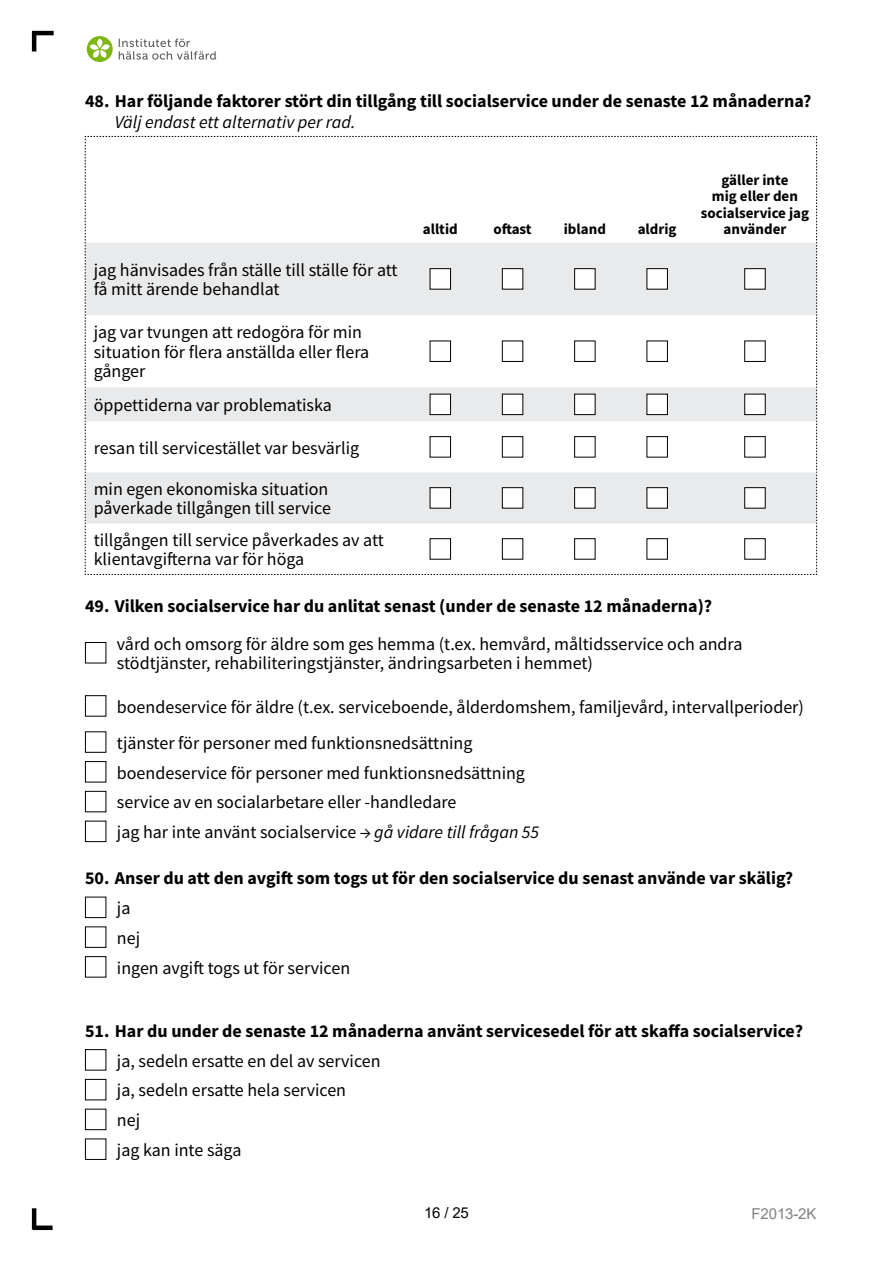
<style>
.page{position:relative;width:893px;height:1263px;background:#fff}
.page>*{position:absolute;margin:0;border:0;box-sizing:border-box;transform-origin:0 0}
.t1{font:18px/29.7px "Source Sans Pro";color:#000}
.t2{font:700 18px "Source Sans Pro";color:#000}
.t3{font:italic 18px "Source Sans Pro";color:#000}
.t4{font:700 15px/16.5px "Source Sans Pro";color:#000;text-align:center}
.t5{font:15px "Arial";letter-spacing:-.01em;color:#818084}
.t6{font:15px "Arial";color:#000}
.s1{font-style:italic}
</style>
<div class="page">
<hr style="left:32px;top:1208px;width:4px;height:21px;background:#000">
<div style="left:33px;top:1225px;width:20px;height:5px;background:#000"></div>
<hr style="left:32px;top:31px;width:22px;height:4px;background:#000">
<hr style="left:32px;top:32px;width:4px;height:20px;background:#000">
<svg style="left:87px;top:36px;width:26px;height:26px"></svg>
<svg style="left:90px;top:39px;width:20px;height:19px"></svg>
<svg style="left:119px;top:39px;width:97px;height:21px"></svg>
<svg style="left:85px;top:136px;width:732px;height:439px"></svg>
<div style="left:430px;top:269px;width:21px;height:20px;background:#fff"></div>
<div style="left:430px;top:268px;width:21px;height:22px;border:1px solid #000"></div>
<div style="left:502px;top:269px;width:21px;height:20px;background:#fff"></div>
<div style="left:502px;top:268px;width:21px;height:22px;border:1px solid #000"></div>
<div style="left:575px;top:269px;width:20px;height:20px;background:#fff"></div>
<div style="left:574px;top:268px;width:21px;height:22px;border:1px solid #000"></div>
<div style="left:647px;top:269px;width:20px;height:20px;background:#fff"></div>
<div style="left:646px;top:268px;width:22px;height:22px;border:1px solid #000"></div>
<div style="left:745px;top:269px;width:20px;height:20px;background:#fff"></div>
<div style="left:744px;top:268px;width:22px;height:22px;border:1px solid #000"></div>
<div style="left:430px;top:341px;width:21px;height:20px;background:#fff"></div>
<div style="left:430px;top:341px;width:21px;height:21px;border:1px solid #000"></div>
<div style="left:502px;top:341px;width:21px;height:20px;background:#fff"></div>
<div style="left:502px;top:341px;width:21px;height:21px;border:1px solid #000"></div>
<div style="left:575px;top:341px;width:20px;height:20px;background:#fff"></div>
<div style="left:574px;top:341px;width:21px;height:21px;border:1px solid #000"></div>
<div style="left:647px;top:341px;width:20px;height:20px;background:#fff"></div>
<div style="left:646px;top:341px;width:22px;height:21px;border:1px solid #000"></div>
<div style="left:745px;top:341px;width:20px;height:20px;background:#fff"></div>
<div style="left:744px;top:341px;width:22px;height:21px;border:1px solid #000"></div>
<div style="left:430px;top:394px;width:21px;height:21px;background:#fff"></div>
<div style="left:430px;top:394px;width:21px;height:21px;border:1px solid #000"></div>
<div style="left:502px;top:394px;width:21px;height:21px;background:#fff"></div>
<div style="left:502px;top:394px;width:21px;height:21px;border:1px solid #000"></div>
<div style="left:575px;top:394px;width:20px;height:21px;background:#fff"></div>
<div style="left:574px;top:394px;width:21px;height:21px;border:1px solid #000"></div>
<div style="left:647px;top:394px;width:20px;height:21px;background:#fff"></div>
<div style="left:646px;top:394px;width:22px;height:21px;border:1px solid #000"></div>
<div style="left:745px;top:394px;width:20px;height:21px;background:#fff"></div>
<div style="left:744px;top:394px;width:22px;height:21px;border:1px solid #000"></div>
<div style="left:430px;top:437px;width:21px;height:20px;background:#fff"></div>
<div style="left:430px;top:436px;width:21px;height:21px;border:1px solid #000"></div>
<div style="left:502px;top:437px;width:21px;height:20px;background:#fff"></div>
<div style="left:502px;top:436px;width:21px;height:21px;border:1px solid #000"></div>
<div style="left:575px;top:437px;width:20px;height:20px;background:#fff"></div>
<div style="left:574px;top:436px;width:21px;height:21px;border:1px solid #000"></div>
<div style="left:647px;top:437px;width:20px;height:20px;background:#fff"></div>
<div style="left:646px;top:436px;width:22px;height:21px;border:1px solid #000"></div>
<div style="left:745px;top:437px;width:20px;height:20px;background:#fff"></div>
<div style="left:744px;top:436px;width:22px;height:21px;border:1px solid #000"></div>
<div style="left:430px;top:488px;width:21px;height:20px;background:#fff"></div>
<div style="left:430px;top:487px;width:21px;height:21px;border:1px solid #000"></div>
<div style="left:502px;top:488px;width:21px;height:20px;background:#fff"></div>
<div style="left:502px;top:487px;width:21px;height:21px;border:1px solid #000"></div>
<div style="left:575px;top:488px;width:20px;height:20px;background:#fff"></div>
<div style="left:574px;top:487px;width:21px;height:21px;border:1px solid #000"></div>
<div style="left:647px;top:488px;width:20px;height:20px;background:#fff"></div>
<div style="left:646px;top:487px;width:22px;height:21px;border:1px solid #000"></div>
<div style="left:745px;top:488px;width:20px;height:20px;background:#fff"></div>
<div style="left:744px;top:487px;width:22px;height:21px;border:1px solid #000"></div>
<div style="left:430px;top:539px;width:21px;height:20px;background:#fff"></div>
<div style="left:430px;top:538px;width:21px;height:22px;border:1px solid #000"></div>
<div style="left:502px;top:539px;width:21px;height:20px;background:#fff"></div>
<div style="left:502px;top:538px;width:21px;height:22px;border:1px solid #000"></div>
<div style="left:575px;top:539px;width:20px;height:20px;background:#fff"></div>
<div style="left:574px;top:538px;width:21px;height:22px;border:1px solid #000"></div>
<div style="left:647px;top:539px;width:20px;height:20px;background:#fff"></div>
<div style="left:646px;top:538px;width:22px;height:22px;border:1px solid #000"></div>
<div style="left:745px;top:539px;width:20px;height:20px;background:#fff"></div>
<div style="left:744px;top:538px;width:22px;height:22px;border:1px solid #000"></div>
<div style="left:85px;top:642px;width:21px;height:21px;border:1px solid #000"></div>
<div style="left:85px;top:695px;width:21px;height:21px;border:1px solid #000"></div>
<div style="left:85px;top:731px;width:21px;height:22px;border:1px solid #000"></div>
<div style="left:85px;top:761px;width:21px;height:21px;border:1px solid #000"></div>
<div style="left:85px;top:791px;width:21px;height:21px;border:1px solid #000"></div>
<div style="left:85px;top:821px;width:21px;height:21px;border:1px solid #000"></div>
<div style="left:85px;top:897px;width:21px;height:21px;border:1px solid #000"></div>
<div style="left:85px;top:926px;width:21px;height:22px;border:1px solid #000"></div>
<div style="left:85px;top:956px;width:21px;height:21px;border:1px solid #000"></div>
<div style="left:85px;top:1049px;width:21px;height:21px;border:1px solid #000"></div>
<div style="left:85px;top:1079px;width:21px;height:21px;border:1px solid #000"></div>
<div style="left:85px;top:1109px;width:21px;height:21px;border:1px solid #000"></div>
<div style="left:85px;top:1138px;width:21px;height:22px;border:1px solid #000"></div>
<p class="t2" style="left:85px;top:89px;width:728px">48. Har följande faktorer stört din tillgång till socialservice under de senaste 12 månaderna?</p>
<p class="t3" style="left:115px;top:110px;width:242px">Välj endast ett alternativ per rad.</p>
<p class="t4" style="left:423px;top:221px;width:36px">alltid</p>
<p class="t4" style="left:493px;top:221px;width:40px">oftast</p>
<p class="t4" style="left:564px;top:221px;width:44px">ibland</p>
<p class="t4" style="left:638px;top:221px;width:40px">aldrig</p>
<p class="t4" style="left:701px;top:171px;width:110px">gäller inte<br>mig eller den socialservice jag använder</p>
<p class="t1" style="left:94px;top:260px;width:305px;line-height:19.5px">jag hänvisades från ställe till ställe för att få mitt ärende behandlat</p>
<p class="t1" style="left:94px;top:323px;width:277px;line-height:19.5px">jag var tvungen att redogöra för min situation för flera anställda eller flera gånger</p>
<p class="t1" style="left:94px;top:390px;width:240px">öppettiderna var problematiska</p>
<p class="t1" style="left:94px;top:433px;width:267px">resan till servicestället var besvärlig</p>
<p class="t1" style="left:94px;top:479px;width:239px;line-height:19.5px">min egen ekonomiska situation påverkade tillgången till service</p>
<p class="t1" style="left:94px;top:530px;width:292px;line-height:19.5px">tillgången till service påverkades av att klientavgifterna var för höga</p>
<p class="t2" style="left:85px;top:594px;width:629px">49. Vilken socialservice har du anlitat senast (under de senaste 12 månaderna)?</p>
<p class="t1" style="left:117px;top:634px;width:627px;line-height:19.5px">vård och omsorg för äldre som ges hemma (t.ex. hemvård, måltidsservice och andra stödtjänster, rehabiliteringstjänster, ändringsarbeten i hemmet)</p>
<p class="t1" style="left:117px;top:688px;width:688px;line-height:36.2px">boendeservice för äldre (t.ex. serviceboende, ålderdomshem, familjevård, intervallperioder) tjänster för personer med funktionsnedsättning</p>
<p class="t1" style="left:117px;top:758px;width:424px">boendeservice för personer med funktionsnedsättning service av en socialarbetare eller -handledare<br>jag har inte använt socialservice <span class="s1">→ gå vidare till frågan 55</span></p>
<p class="t2" style="left:85px;top:866px;width:710px">50. Anser du att den avgift som togs ut för den socialservice du senast använde var skälig?</p>
<p class="t1" style="left:117px;top:893px;width:235px">ja<br>nej<br>ingen avgift togs ut för servicen</p>
<p class="t2" style="left:85px;top:1018px;width:719px">51. Har du under de senaste 12 månaderna använt servicesedel för att skaffa socialservice?</p>
<p class="t1" style="left:117px;top:1046px;width:265px">ja, sedeln ersatte en del av servicen ja, sedeln ersatte hela servicen<br>nej<br>jag kan inte säga</p>
<p class="t6" style="left:424px;top:1203px;width:46px">16 / 25</p>
<p class="t5" style="left:752px;top:1203px;width:66px">F2013-2K</p>
</div>
